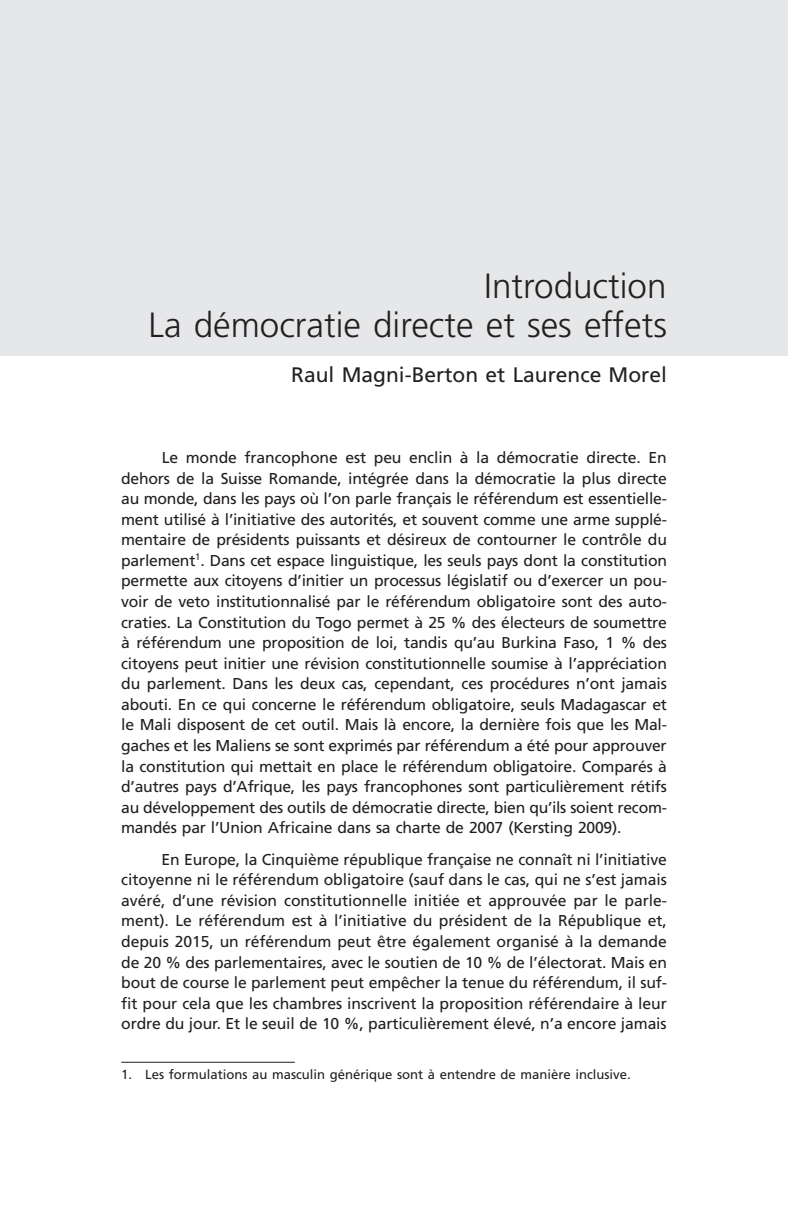
<style>
.page{position:relative;width:788px;height:1205px;background:#fff}
.page>*{position:absolute;margin:0;border:0;box-sizing:border-box;transform-origin:0 0}
.t1{font:300 35px/38.5px "Frutiger LT Std";color:#231f20;text-align:right}
.t2{font:21px "Frutiger LT Std";color:#231f20}
.t3{font:15.75px/20.7px "Frutiger LT Std";letter-spacing:-.01em;color:#231f20;text-align:justify}
.t4{font:13.12px "Frutiger LT Std";color:#231f20}
</style>
<div class="page">
<div style="left:0;top:0;width:788px;height:355px;background:#e6e7e9"></div>
<hr style="left:121px;top:1062px;width:174px;height:1px;background:#231f20">
<h1 class="t1" style="left:149px;top:267px;width:520px">Introduction<br>La démocratie directe et ses effets</h1>
<h2 class="t2" style="left:291px;top:362px;width:377px">Raul Magni-Berton et Laurence Morel</h2>
<p class="t3" style="left:121px;top:447px;width:547px;text-indent:40px">Le monde francophone est peu enclin à la démocratie directe. En dehors de la Suisse Romande, intégrée dans la démocratie la plus directe au monde, dans les pays où l’on parle français le référendum est essentielle&shy;ment utilisé à l’initiative des autorités, et souvent comme une arme supplé&shy;mentaire de présidents puissants et désireux de contourner le contrôle du parlement<sup>1</sup>. Dans cet espace linguistique, les seuls pays dont la constitution permette aux citoyens d’initier un processus législatif ou d’exercer un pou&shy;voir de veto institutionnalisé par le référendum obligatoire sont des auto&shy;craties. La Constitution du Togo permet à 25 % des électeurs de soumettre à référendum une proposition de loi, tandis qu’au Burkina Faso, 1 % des citoyens peut initier une révision constitutionnelle soumise à l’appréciation du parlement. Dans les deux cas, cependant, ces procédures n’ont jamais abouti. En ce qui concerne le référendum obligatoire, seuls Madagascar et le Mali disposent de cet outil. Mais là encore, la dernière fois que les Mal&shy;gaches et les Maliens se sont exprimés par référendum a été pour approuver la constitution qui mettait en place le référendum obligatoire. Comparés à d’autres pays d’Afrique, les pays francophones sont particulièrement rétifs au développement des outils de démocratie directe, bien qu’ils soient recom&shy;mandés par l’Union Africaine dans sa charte de 2007 (Kersting 2009).</p>
<p class="t3" style="left:121px;top:849px;width:547px;text-indent:40px">En Europe, la Cinquième république française ne connaît ni l’initiative citoyenne ni le référendum obligatoire (sauf dans le cas, qui ne s’est jamais avéré, d’une révision constitutionnelle initiée et approuvée par le parle&shy;ment). Le référendum est à l’initiative du président de la République et, depuis 2015, un référendum peut être également organisé à la demande de 20 % des parlementaires, avec le soutien de 10 % de l’électorat. Mais en bout de course le parlement peut empêcher la tenue du référendum, il suf&shy;fit pour cela que les chambres inscrivent la proposition référendaire à leur ordre du jour. Et le seuil de 10 %, particulièrement élevé, n’a encore jamais</p>
<p class="t4" style="left:121px;top:1066px;width:511px">1. Les formulations au masculin générique sont à entendre de manière inclusive.</p>
</div>
